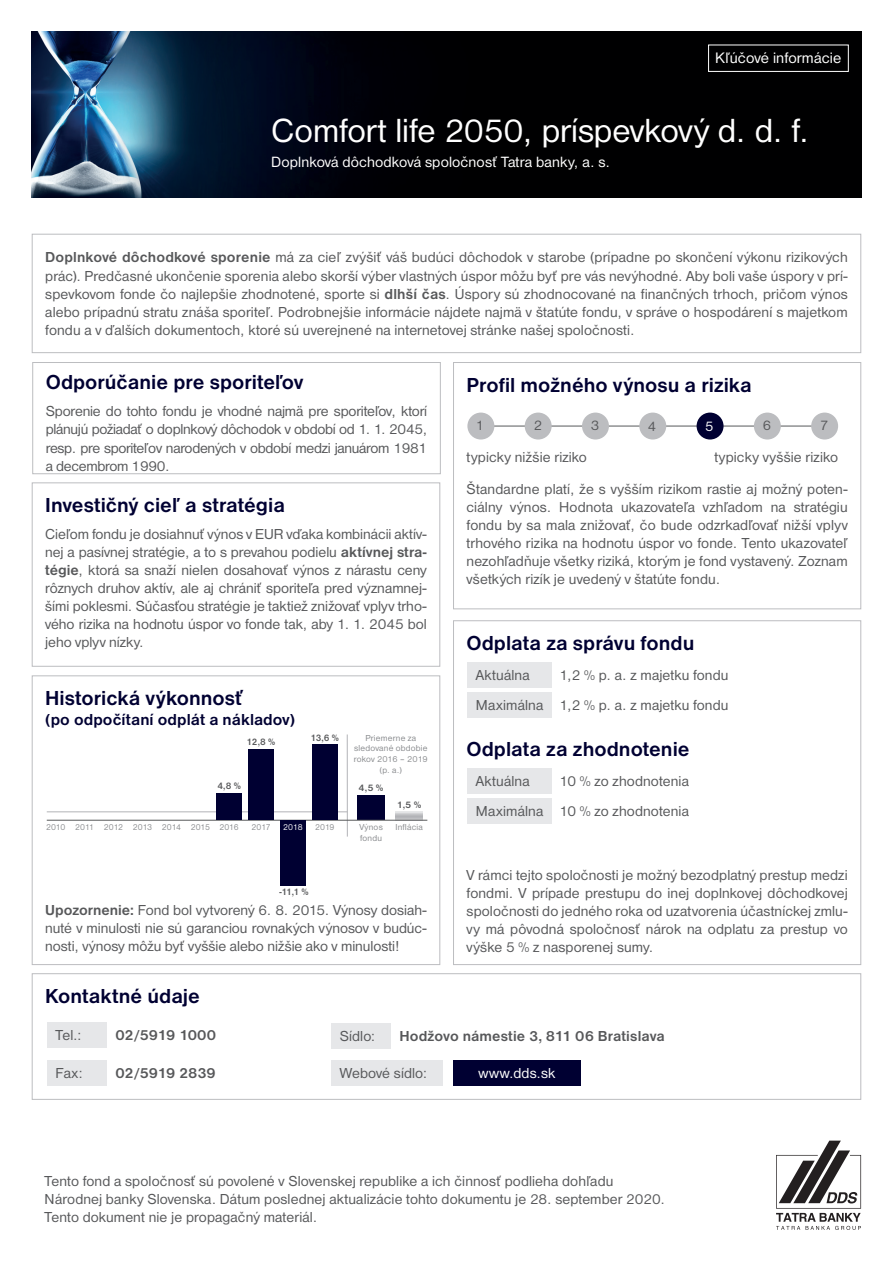
<style>
.page{position:relative;width:893px;height:1263px;background:#fff}
.page>*{position:absolute;margin:0;border:0;box-sizing:border-box;transform-origin:0 0}
.t1{font:34.65px "Nimbus Sans DOT";color:#fff}
.t2{font:700 21px "Nimbus Sans DOT";color:#000032}
.t3{font:700 16.5px "Nimbus Sans DOT";letter-spacing:.005em;color:#000032}
.t4{font:15.75px "Nimbus Sans DOT";letter-spacing:.005em;color:#fff}
.t5{font:15.45px "Nimbus Sans DOT";letter-spacing:.01em;color:#fff}
.t6{font:15px/18px "Nimbus Sans DOT";letter-spacing:.005em;color:#57585a;text-align:justify}
.t7{font:15px/18px "Nimbus Sans DOT";letter-spacing:-.02em;color:#57585a}
.t8{font:700 15px "Nimbus Sans DOT";color:#57585a}
.t9{font:15px "Nimbus Sans DOT";letter-spacing:.015em;color:#fff}
.t10{font:14.55px "Nimbus Sans DOT";color:#57585a}
.t11{font:14.55px "Nimbus Sans DOT";color:#fff}
.t12{font:700 9.75px "Nimbus Sans DOT";color:#57585a;scale:.94 1}
.t13{font:700 9.75px "Nimbus Sans DOT";color:#57585a}
.t14{font:9px/10.8px "Nimbus Sans DOT";letter-spacing:.025em;color:#8a8c8f;text-align:center}
.t15{font:9px "Nimbus Sans DOT";letter-spacing:.025em;color:#8a8c8f;scale:.94 1}
.t16{font:9px "Nimbus Sans DOT";letter-spacing:-.015em;color:#8a8c8f;scale:.94 1}
.t17{font:9px "Nimbus Sans DOT";color:#fff;scale:.94 1}
.s1{font-weight:700}
.s2{font-size:9.6px}
</style>
<div class="page">
<img style="left:32px;top:32px;width:829px;height:166px">
<div style="left:708px;top:45px;width:141px;height:27px;border:1px solid #fff"></div>
<div style="left:32px;top:234px;width:829px;height:119px;border:1px solid #bcbdc0"></div>
<div style="left:32px;top:482px;width:408px;height:184px;border:1px solid #bcbdc0"></div>
<div style="left:453px;top:362px;width:408px;height:247px;border:1px solid #bcbdc0"></div>
<hr style="left:481px;top:426px;width:344px;height:1px;background:#57585a">
<div style="left:467px;top:413px;width:27px;height:26px;background:#bcbdc0;border-radius:50%"></div>
<div style="left:525px;top:413px;width:27px;height:26px;background:#bcbdc0;border-radius:50%"></div>
<div style="left:582px;top:413px;width:27px;height:26px;background:#bcbdc0;border-radius:50%"></div>
<div style="left:697px;top:413px;width:26px;height:26px;background:#000032;border-radius:50%"></div>
<div style="left:639px;top:413px;width:27px;height:26px;background:#bcbdc0;border-radius:50%"></div>
<div style="left:754px;top:413px;width:27px;height:26px;background:#bcbdc0;border-radius:50%"></div>
<div style="left:811px;top:413px;width:27px;height:26px;background:#bcbdc0;border-radius:50%"></div>
<div style="left:32px;top:675px;width:408px;height:290px;border:1px solid #bcbdc0"></div>
<div style="left:32px;top:362px;width:409px;height:112px;border:1px solid #bcbdc0"></div>
<div style="left:453px;top:620px;width:408px;height:345px;border:1px solid #bcbdc0"></div>
<div style="left:467px;top:662px;width:85px;height:25px;background:#e6e7e9"></div>
<div style="left:467px;top:692px;width:85px;height:26px;background:#e6e7e9"></div>
<div style="left:467px;top:768px;width:85px;height:26px;background:#e6e7e9"></div>
<div style="left:467px;top:798px;width:85px;height:26px;background:#e6e7e9"></div>
<svg style="left:776px;top:1140px;width:85px;height:90px"></svg>
<div style="left:32px;top:973px;width:829px;height:127px;border:1px solid #bcbdc0"></div>
<div style="left:47px;top:1022px;width:60px;height:25px;background:#e6e7e9"></div>
<div style="left:47px;top:1060px;width:60px;height:26px;background:#e6e7e9"></div>
<div style="left:331px;top:1023px;width:60px;height:26px;background:#e6e7e9"></div>
<div style="left:331px;top:1060px;width:112px;height:26px;background:#e6e7e9"></div>
<div style="left:453px;top:1060px;width:128px;height:26px;background:#000032"></div>
<hr style="left:347px;top:734px;width:1px;height:102px;background:#b2b3b7">
<hr style="left:47px;top:811px;width:300px;height:1px;background:#b2b3b7">
<div style="left:357px;top:795px;width:28px;height:25px;background:#000032"></div>
<svg style="left:395px;top:812px;width:28px;height:8px"></svg>
<hr style="left:47px;top:820px;width:380px;height:1px;background:#57585a">
<div style="left:216px;top:793px;width:26px;height:27px;background:#000032"></div>
<div style="left:248px;top:749px;width:26px;height:71px;background:#000032"></div>
<div style="left:312px;top:745px;width:26px;height:75px;background:#000032"></div>
<div style="left:280px;top:820px;width:26px;height:65px;background:#000032"></div>
<p class="t4" style="left:715px;top:53px;width:127px">Kľúčové informácie</p>
<h1 class="t1" style="left:271px;top:118px;width:539px">Comfort life 2050, príspevkový d. d. f.</h1>
<p class="t5" style="left:271px;top:156px;width:340px">Doplnková dôchodková spoločnosť Tatra banky, a. s.</p>
<p class="t6" style="left:45px;top:250px;width:804px"><span class="s1">Doplnkové dôchodkové sporenie</span> má za cieľ zvýšiť váš budúci dôchodok v starobe (prípadne po skončení výkonu rizikových prác). Predčasné ukončenie sporenia alebo skorší výber vlastných úspor môžu byť pre vás nevýhodné. Aby boli vaše úspory v prí&shy;spevkovom fonde čo najlepšie zhodnotené, sporte si <span class="s1">dlhší čas</span>. Úspory sú zhodnocované na finančných trhoch, pričom výnos alebo prípadnú stratu znáša sporiteľ. Podrobnejšie informácie nájdete najmä v štatúte fondu, v správe o hospodárení s majetkom fondu a v ďalších dokumentoch, ktoré sú uverejnené na internetovej stránke našej spoločnosti.</p>
<h2 class="t2" style="left:46px;top:374px;width:259px">Odporúčanie pre sporiteľov</h2>
<p class="t7" style="left:46px;top:403px;width:383px">Sporenie do tohto fondu je vhodné najmä pre sporiteľov, ktorí plánujú požiadať o doplnkový dôchodok v období od 1. 1. 2045,</p>
<p class="t7" style="left:46px;top:440px;width:383px">resp. pre sporiteľov narodených v období medzi januárom 1981 a decembrom 1990.</p>
<h2 class="t2" style="left:45px;top:498px;width:241px">Investičný cieľ a stratégia</h2>
<p class="t6" style="left:45px;top:526px;width:383px">Cieľom fondu je dosiahnuť výnos v EUR vďaka kombinácii aktív&shy;nej a pasívnej stratégie, a to s prevahou podielu <span class="s1">aktívnej stra&shy;tégie</span>, ktorá sa snaží nielen dosahovať výnos z nárastu ceny rôznych druhov aktív, ale aj chrániť sporiteľa pred významnej&shy;šími poklesmi. Súčasťou stratégie je taktiež znižovať vplyv trho&shy;vého rizika na hodnotu úspor vo fonde tak, aby 1. 1. 2045 bol jeho vplyv nízky.</p>
<h2 class="t2" style="left:45px;top:691px;width:199px">Historická výkonnosť</h2>
<p class="t3" style="left:45px;top:713px;width:251px">(po odpočítaní odplát a nákladov)</p>
<p class="t12" style="left:246px;top:738px;width:32px">12,8 <span class="s2">%</span></p>
<p class="t12" style="left:217px;top:783px;width:27px">4,8 %</p>
<p class="t12" style="left:310px;top:734px;width:32px">13,6 <span class="s2">%</span></p>
<p class="t15" style="left:46px;top:824px;width:22px">2010</p>
<p class="t16" style="left:104px;top:824px;width:84px">2012 2013 2014</p>
<p class="t15" style="left:219px;top:824px;width:22px">2016</p>
<p class="t15" style="left:251px;top:824px;width:22px">2017</p>
<p class="t15" style="left:75px;top:824px;width:22px">2011</p>
<p class="t15" style="left:191px;top:824px;width:22px">2015</p>
<p class="t17" style="left:283px;top:824px;width:22px">2018</p>
<p class="t15" style="left:315px;top:824px;width:22px">2019</p>
<p class="t14" style="left:354px;top:733px;width:76px">Priemerne za sledované obdobie rokov 2016 – 2019 (p. a.)</p>
<p class="t13" style="left:359px;top:785px;width:26px">4,5 %</p>
<p class="t14" style="left:359px;top:822px;width:25px;text-align:left">Výnos fondu</p>
<p class="t13" style="left:397px;top:801px;width:26px">1,5 %</p>
<p class="t14" style="left:395px;top:822px;width:29px">Inflácia</p>
<p class="t12" style="left:279px;top:888px;width:33px">-11,1 %</p>
<p class="t6" style="left:45px;top:903px;width:383px"><span class="s1">Upozornenie:</span> Fond bol vytvorený 6. 8. 2015. Výnosy dosiah&shy;nuté v minulosti nie sú garanciou rovnakých výnosov v budúc&shy;nosti, výnosy môžu byť vyššie alebo nižšie ako v minulosti!</p>
<h2 class="t2" style="left:467px;top:377px;width:286px">Profil možného výnosu a rizika</h2>
<p class="t10" style="left:476px;top:420px;width:10px">1</p>
<p class="t10" style="left:534px;top:420px;width:10px">2</p>
<p class="t10" style="left:591px;top:420px;width:10px">3</p>
<p class="t10" style="left:648px;top:421px;width:10px">4</p>
<p class="t11" style="left:705px;top:421px;width:10px">5</p>
<p class="t10" style="left:763px;top:420px;width:10px">6</p>
<p class="t10" style="left:820px;top:420px;width:10px">7</p>
<p class="t6" style="left:467px;top:443px;width:383px;line-height:31.5px;text-indent:248px">typicky vyššie riziko<br>Štandardne platí, že s vyšším rizikom rastie aj možný poten-</p>
<p class="t6" style="left:467px;top:499px;width:383px">ciálny výnos. Hodnota ukazovateľa vzhľadom na stratégiu fondu by sa mala znižovať, čo bude odzrkadľovať nižší vplyv trhového rizika na hodnotu úspor vo fonde. Tento ukazovateľ nezohľadňuje všetky riziká, ktorým je fond vystavený. Zoznam všetkých rizík je uvedený v štatúte fondu.</p>
<p class="t6" style="left:467px;top:449px;width:122px">typicky nižšie riziko</p>
<h2 class="t2" style="left:467px;top:635px;width:229px">Odplata za správu fondu</h2>
<p class="t6" style="left:476px;top:667px;width:55px">Aktuálna</p>
<p class="t6" style="left:476px;top:660px;width:254px;line-height:30.6px;text-align:right">1,2 % p. a. z majetku fondu<br>Maximálna 1,2 % p. a. z majetku fondu</p>
<h2 class="t2" style="left:467px;top:742px;width:225px">Odplata za zhodnotenie</h2>
<p class="t6" style="left:476px;top:773px;width:55px">Aktuálna</p>
<p class="t6" style="left:476px;top:767px;width:215px;line-height:30.5px;text-align:right">10 % zo zhodnotenia<br>Maximálna 10 % zo zhodnotenia</p>
<p class="t6" style="left:467px;top:867px;width:383px">V rámci tejto spoločnosti je možný bezodplatný prestup medzi fondmi. V prípade prestupu do inej doplnkovej dôchodkovej spoločnosti do jedného roka od uzatvorenia účastníckej zmlu&shy;vy má pôvodná spoločnosť nárok na odplatu za prestup vo výške 5 % z nasporenej sumy.</p>
<h2 class="t2" style="left:45px;top:988px;width:156px">Kontaktné údaje</h2>
<p class="t6" style="left:56px;top:1027px;width:28px">Tel.:</p>
<p class="t8" style="left:115px;top:1029px;width:102px">02/5919 1000</p>
<p class="t6" style="left:56px;top:1065px;width:29px">Fax:</p>
<p class="t8" style="left:115px;top:1068px;width:102px">02/5919 2839</p>
<p class="t8" style="left:399px;top:1030px;width:267px">Hodžovo námestie 3, 811 06 Bratislava</p>
<p class="t9" style="left:478px;top:1068px;width:78px">www.dds.sk</p>
<p class="t6" style="left:340px;top:1028px;width:37px">Sídlo:</p>
<p class="t6" style="left:340px;top:1065px;width:89px">Webové sídlo:</p>
<p class="t6" style="left:45px;top:1173px;width:622px;text-align:left">Tento fond a spoločnosť sú povolené v Slovenskej republike a ich činnosť podlieha dohľadu<br>Národnej banky Slovenska. Dátum poslednej aktualizácie tohto dokumentu je 28. september 2020.<br>Tento dokument nie je propagačný materiál.</p>
</div>
